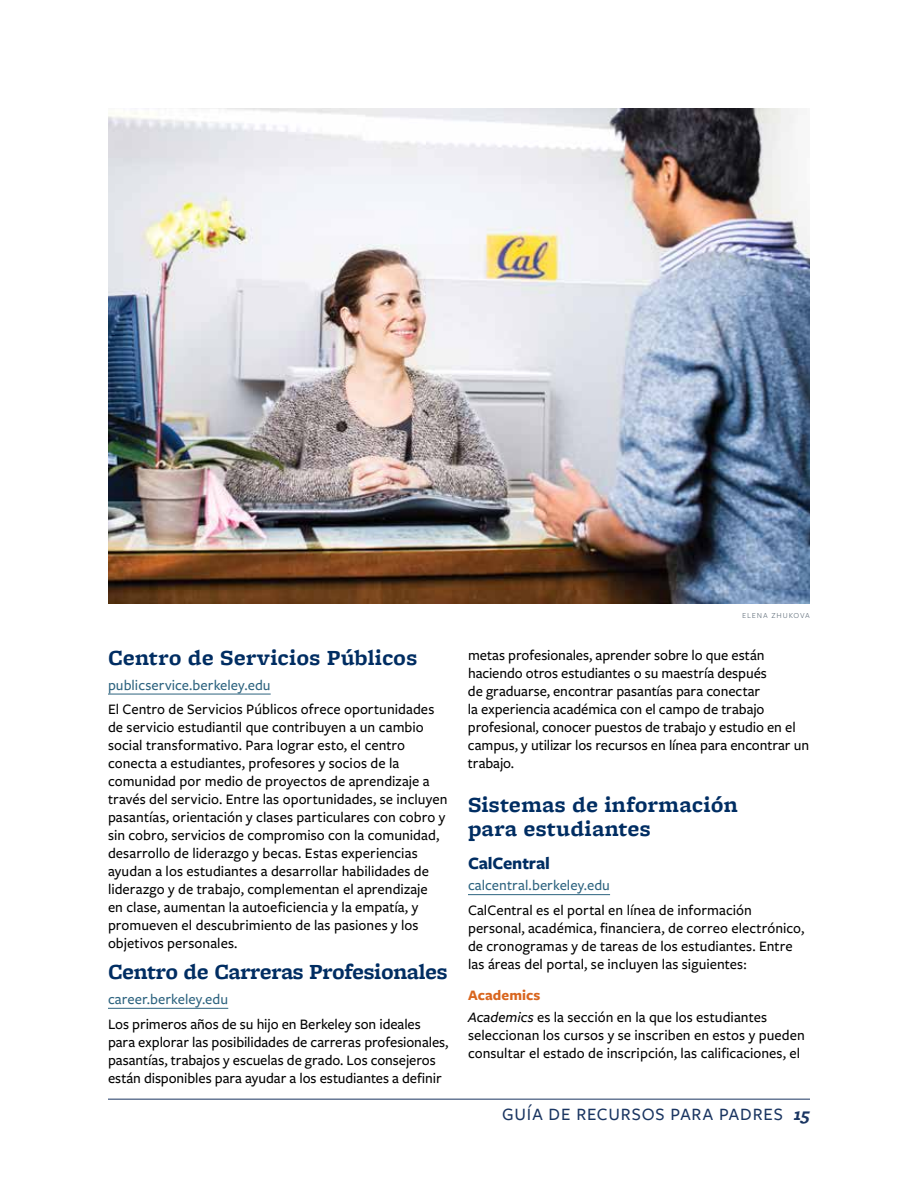
<style>
.page{position:relative;width:918px;height:1188px;background:#fff}
.page>*{position:absolute;margin:0;border:0;box-sizing:border-box;transform-origin:0 0}
.t1{font:700 22.5px/24px "Freight Micro Pro";letter-spacing:.005em;color:#002d62}
.t2{font:700 22.5px "Freight Micro Pro";letter-spacing:-.02em;color:#002d62}
.t3{font:500 18px "Freight Sans Pro";letter-spacing:.05em;color:#1a3561}
.t4{font:700 18px "Freight Sans Pro";letter-spacing:-.005em;color:#002d62}
.t5{font:500 15px/18px "Freight Sans Pro";color:#000}
.t6{font:500 15px "Freight Sans Pro";letter-spacing:.005em;color:#2d637f}
.t7{font:300 10.5px "Freight Sans Pro";letter-spacing:.07em;color:#53626f}
.s1{font-weight:700;color:#d9661f}
.s2{font-style:italic}
.s3{font-family:"Freight Micro Pro";font-weight:700;font-style:italic}
</style>
<div class="page">
<hr style="left:108px;top:694px;width:163px;height:1px;background:#2d637f">
<hr style="left:108px;top:1008px;width:120px;height:1px;background:#2d637f">
<hr style="left:468px;top:894px;width:142px;height:1px;background:#2d637f">
<img style="left:108px;top:108px;width:702px;height:496px">
<hr style="left:108px;top:1099px;width:702px;height:1px;background:#1a3561">
<h1 class="t1" style="left:108px;top:645px;width:311px">Centro de Servicios Públicos</h1>
<p class="t6" style="left:108px;top:675px;width:164px">publicservice.berkeley.edu</p>
<p class="t5" style="left:108px;top:700px;width:341px">El Centro de Servicios Públicos ofrece oportunidades de servicio estudiantil que contribuyen a un cambio social transformativo. Para lograr esto, el centro conecta a estudiantes, profesores y socios de la comunidad por medio de proyectos de aprendizaje a través del servicio. Entre las oportunidades, se incluyen pasantías, orientación y clases particulares con cobro y sin cobro, servicios de compromiso con la comunidad, desarrollo de liderazgo y becas. Estas experiencias ayudan a los estudiantes a desarrollar habilidades de liderazgo y de trabajo, complementan el aprendizaje<br>en clase, aumentan la autoeficiencia y la empatía, y promueven el descubrimiento de las pasiones y los objetivos personales.</p>
<h1 class="t2" style="left:108px;top:956px;width:341px">Centro de Carreras Profesionales</h1>
<p class="t6" style="left:108px;top:989px;width:122px">career.berkeley.edu</p>
<p class="t5" style="left:108px;top:1014px;width:342px">Los primeros años de su hijo en Berkeley son ideales para explorar las posibilidades de carreras profesionales, pasantías, trabajos y escuelas de grado. Los consejeros están disponibles para ayudar a los estudiantes a definir</p>
<p class="t7" style="left:742px;top:607px;width:69px">elena zhukova</p>
<p class="t5" style="left:468px;top:645px;width:343px">metas profesionales, aprender sobre lo que están haciendo otros estudiantes o su maestrÍa después<br>de graduarse, encontrar pasantías para conectar<br>la experiencia académica con el campo de trabajo profesional, conocer puestos de trabajo y estudio en el campus, y utilizar los recursos en línea para encontrar un trabajo.</p>
<h1 class="t1" style="left:468px;top:792px;width:271px">Sistemas de información para estudiantes</h1>
<p class="t4" style="left:468px;top:851px;width:84px">CalCentral</p>
<p class="t6" style="left:468px;top:875px;width:144px">calcentral.berkeley.edu</p>
<p class="t5" style="left:468px;top:900px;width:338px">CalCentral es el portal en línea de información personal, académica, financiera, de correo electrónico, de cronogramas y de tareas de los estudiantes. Entre las áreas del portal, se incluyen las siguientes:</p>
<p class="t5" style="left:468px;top:984px;width:301px;line-height:21.3px"><span class="s1">Academics<br></span><span class="s2">Academics</span> es la sección en la que los estudiantes</p>
<p class="t5" style="left:468px;top:1025px;width:338px">seleccionan los cursos y se inscriben en estos y pueden consultar el estado de inscripción, las calificaciones, el</p>
<p class="t3" style="left:502px;top:1102px;width:309px">GUÍA DE RECURSOS PARA PADRES <span class="s3">15</span></p>
</div>
